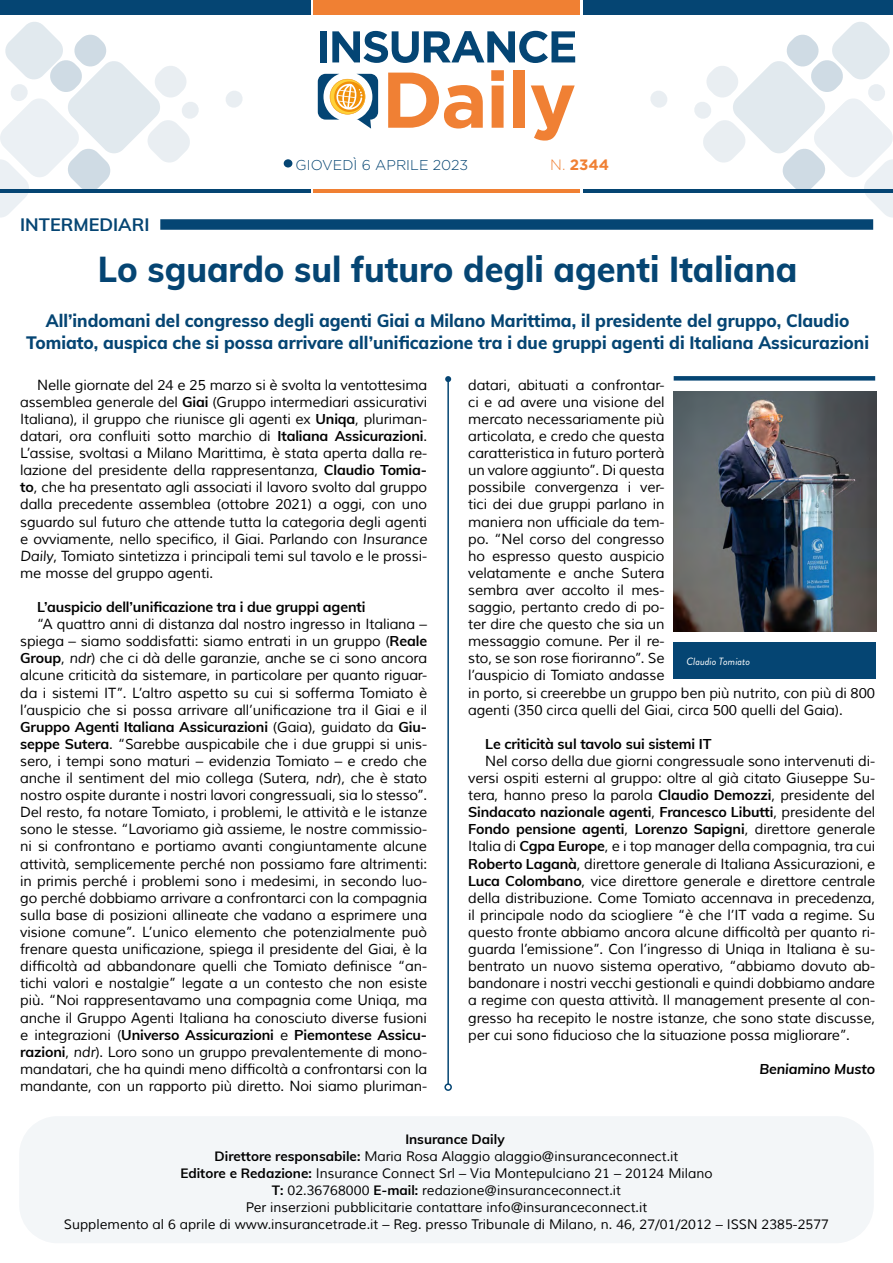
<style>
.page{position:relative;width:893px;height:1263px;background:#fff}
.page>*{position:absolute;margin:0;border:0;box-sizing:border-box;transform-origin:0 0}
.t1{font:800 36px "Muli";color:#054573;scale:.95 1}
.t2{font:800 18px/22.5px "Muli";color:#054573;text-align:center;scale:.95 1}
.t3{font:700 18px "Muli";color:#054573}
.t4{font:700 15px "Gotham";color:#f08033}
.t5{font:14.25px/17.1px "Muli";letter-spacing:-.01em;color:#000;text-align:justify}
.t6{font:700 14.25px "Muli";letter-spacing:-.01em;color:#000}
.t7{font:300 14.25px "Gotham";color:#054573}
.t8{font:italic 700 14.25px "Muli";letter-spacing:-.01em;color:#000}
.t9{font:13.5px "Muli";color:#000}
.t10{font:700 13.5px "Muli";color:#000}
.t11{font:italic 10.5px "Brandon Grotesque";color:#fff}
.s1{font-weight:300}
.s2{font-weight:700}
.s3{font-style:italic}
</style>
<div class="page">
<div style="left:583px;top:0;width:310px;height:15px;background:#054573"></div>
<div style="left:313px;top:0;width:266px;height:15px;background:#f08033"></div>
<hr style="left:583px;top:189px;width:310px;height:3px;background:#054573">
<hr style="left:313px;top:189px;width:266px;height:3px;background:#f08033">
<svg style="left:650px;top:91px;width:17px;height:17px"></svg>
<svg style="left:226px;top:91px;width:17px;height:17px"></svg>
<svg style="left:693px;top:22px;width:200px;height:196px"></svg>
<svg style="left:0;top:22px;width:200px;height:196px"></svg>
<hr style="left:0;top:189px;width:310px;height:3px;background:#054573">
<div style="left:0;top:0;width:310px;height:15px;background:#054573"></div>
<svg style="left:318px;top:74px;width:60px;height:55px"></svg>
<svg style="left:388px;top:73px;width:95px;height:56px"></svg>
<svg style="left:491px;top:70px;width:13px;height:58px"></svg>
<div style="left:513px;top:70px;width:12px;height:58px;background:#f08034"></div>
<svg style="left:531px;top:85px;width:44px;height:56px"></svg>
<div style="left:320px;top:31px;width:6px;height:31px;background:#044574"></div>
<svg style="left:332px;top:31px;width:243px;height:32px"></svg>
<div style="left:284px;top:159px;width:8px;height:8px;background:#054573;border-radius:50%"></div>
<hr style="left:447px;top:379px;width:2px;height:705px;background:#054573">
<svg style="left:445px;top:376px;width:6px;height:6px"></svg>
<div style="left:444px;top:1083px;width:8px;height:8px;border:2px solid #054573;border-radius:50%"></div>
<div style="left:19px;top:1116px;width:855px;height:127px;background:#f3f6f8;border-radius:38px"></div>
<div style="left:160px;top:219px;width:713px;height:11px;background:#054573"></div>
<div style="left:674px;top:376px;width:201px;height:5px;background:#054573"></div>
<img style="left:674px;top:391px;width:202px;height:241px">
<div style="left:674px;top:642px;width:202px;height:37px;background:#054573"></div>
<p class="t7" style="left:296px;top:157px;width:174px">GIOVEDÌ 6 APRILE 2023</p>
<p class="t4" style="left:550px;top:156px;width:61px"><span class="s1">N.</span> 2344</p>
<p class="t3" style="left:20px;top:211px;width:131px">INTERMEDIARI</p>
<h1 class="t1" style="left:98px;top:243px;width:738px">Lo sguardo sul futuro degli agenti Italiana</h1>
<p class="t2" style="left:26px;top:308px;width:889px">All’indomani del congresso degli agenti Giai a Milano Marittima, il presidente del gruppo, Claudio<br>Tomiato, auspica che si possa arrivare all’unificazione tra i due gruppi agenti di Italiana Assicurazioni</p>
<p class="t5" style="left:20px;top:376px;width:408px;text-indent:17px">Nelle giornate del 24 e 25 marzo si è svolta la ventottesima assemblea generale del <span class="s2">Giai</span> (Gruppo intermediari assicurativi Italiana), il gruppo che riunisce gli agenti ex <span class="s2">Uniqa</span>, pluriman&shy;datari, ora confluiti sotto marchio di <span class="s2">Italiana Assicurazioni</span>.<br>L’assise, svoltasi a Milano Marittima, è stata aperta dalla re&shy;lazione del presidente della rappresentanza, <span class="s2">Claudio Tomia&shy;to</span>, che ha presentato agli associati il lavoro svolto dal gruppo dalla precedente assemblea (ottobre 2021) a oggi, con uno sguardo sul futuro che attende tutta la categoria degli agenti e ovviamente, nello specifico, il Giai. Parlando con <span class="s3">Insurance Daily</span>, Tomiato sintetizza i principali temi sul tavolo e le prossi&shy;me mosse del gruppo agenti.</p>
<p class="t6" style="left:37px;top:596px;width:330px">L’auspicio dell’unificazione tra i due gruppi agenti</p>
<p class="t5" style="left:20px;top:616px;width:408px;text-indent:17px">“A quattro anni di distanza dal nostro ingresso in Italiana – spiega – siamo soddisfatti: siamo entrati in un gruppo (<span class="s2">Reale Group</span>, <span class="s3">ndr</span>) che ci dà delle garanzie, anche se ci sono ancora alcune criticità da sistemare, in particolare per quanto riguar&shy;da i sistemi IT”. L’altro aspetto su cui si sofferma Tomiato è l’auspicio che si possa arrivare all’unificazione tra il Giai e il <span class="s2">Gruppo Agenti Italiana Assicurazioni</span> (Gaia), guidato da <span class="s2">Giu&shy;seppe Sutera</span>. “Sarebbe auspicabile che i due gruppi si unis&shy;sero, i tempi sono maturi – evidenzia Tomiato – e credo che anche il sentiment del mio collega (Sutera, <span class="s3">ndr</span>), che è stato nostro ospite durante i nostri lavori congressuali, sia lo stesso”.<br>Del resto, fa notare Tomiato, i problemi, le attività e le istanze sono le stesse. “Lavoriamo già assieme, le nostre commissio&shy;ni si confrontano e portiamo avanti congiuntamente alcune attività, semplicemente perché non possiamo fare altrimenti: in primis perché i problemi sono i medesimi, in secondo luo&shy;go perché dobbiamo arrivare a confrontarci con la compagnia sulla base di posizioni allineate che vadano a esprimere una visione comune”. L’unico elemento che potenzialmente può frenare questa unificazione, spiega il presidente del Giai, è la difficoltà ad abbandonare quelli che Tomiato definisce “an&shy;tichi valori e nostalgie” legate a un contesto che non esiste più. “Noi rappresentavamo una compagnia come Uniqa, ma anche il Gruppo Agenti Italiana ha conosciuto diverse fusioni e integrazioni (<span class="s2">Universo Assicurazioni</span> e <span class="s2">Piemontese Assicu&shy;razioni</span>, <span class="s3">ndr</span>). Loro sono un gruppo prevalentemente di mono&shy;mandatari, che ha quindi meno difficoltà a confrontarsi con la mandante, con un rapporto più diretto. Noi siamo pluriman-</p>
<p class="t5" style="left:468px;top:376px;width:408px;text-align:left">datari, abituati a confrontar-<br>ci e ad avere una visione del<br>mercato necessariamente più<br>articolata, e credo che questa<br>caratteristica in futuro porterà<br>un valore aggiunto”. Di questa<br>possibile convergenza i ver-<br>tici dei due gruppi parlano in<br>maniera non ufficiale da tem-<br>po. “Nel corso del congresso<br>ho espresso questo auspicio<br>velatamente e anche Sutera<br>sembra aver accolto il mes-<br>saggio, pertanto credo di po-<br>ter dire che questo che sia un<br>messaggio comune. Per il re-<br>sto, se son rose fioriranno”. Se<br>l’auspicio di Tomiato andasse<br>in porto, si creerebbe un gruppo ben più nutrito, con più di 800 agenti (350 circa quelli del Giai, circa 500 quelli del Gaia).</p>
<p class="t6" style="left:485px;top:733px;width:228px">Le criticità sul tavolo sui sistemi IT</p>
<p class="t5" style="left:468px;top:753px;width:408px;text-indent:17px">Nel corso della due giorni congressuale sono intervenuti di&shy;versi ospiti esterni al gruppo: oltre al già citato Giuseppe Su&shy;tera, hanno preso la parola <span class="s2">Claudio Demozzi</span>, presidente del <span class="s2">Sindacato nazionale agenti</span>, <span class="s2">Francesco Libutti</span>, presidente del <span class="s2">Fondo pensione agenti</span>, <span class="s2">Lorenzo Sapigni</span>, direttore generale Italia di <span class="s2">Cgpa Europe</span>, e i top manager della compagnia, tra cui <span class="s2">Roberto Laganà</span>, direttore generale di Italiana Assicurazioni, e <span class="s2">Luca Colombano</span>, vice direttore generale e direttore centrale della distribuzione. Come Tomiato accennava in precedenza, il principale nodo da sciogliere “è che l’IT vada a regime. Su questo fronte abbiamo ancora alcune difficoltà per quanto ri&shy;guarda l’emissione”. Con l’ingresso di Uniqa in Italiana è su&shy;bentrato un nuovo sistema operativo, “abbiamo dovuto ab&shy;bandonare i nostri vecchi gestionali e quindi dobbiamo andare a regime con questa attività. Il management presente al con&shy;gresso ha recepito le nostre istanze, che sono state discusse, per cui sono fiducioso che la situazione possa migliorare”.</p>
<p class="t8" style="left:759px;top:1058px;width:117px">Beniamino Musto</p>
<p class="t11" style="left:686px;top:654px;width:65px">Claudio Tomiato</p>
<p class="t10" style="left:405px;top:1129px;width:101px">Insurance Daily</p>
<p class="t9" style="left:215px;top:1148px;width:465px"><span class="s2">Direttore responsabile:</span> Maria Rosa Alaggio alaggio@insuranceconnect.it</p>
<p class="t9" style="left:180px;top:1165px;width:534px"><span class="s2">Editore e Redazione:</span> Insurance Connect Srl – Via Montepulciano 21 – 20124 Milano</p>
<p class="t9" style="left:272px;top:1182px;width:351px"><span class="s2">T:</span> 02.36768000 <span class="s2">E-mail:</span> redazione@insuranceconnect.it</p>
<p class="t9" style="left:246px;top:1199px;width:403px">Per inserzioni pubblicitarie contattare info@insuranceconnect.it</p>
<p class="t9" style="left:64px;top:1216px;width:767px">Supplemento al 6 aprile di www.insurancetrade.it – Reg. presso Tribunale di Milano, n. 46, 27/01/2012 – ISSN 2385-2577</p>
</div>
